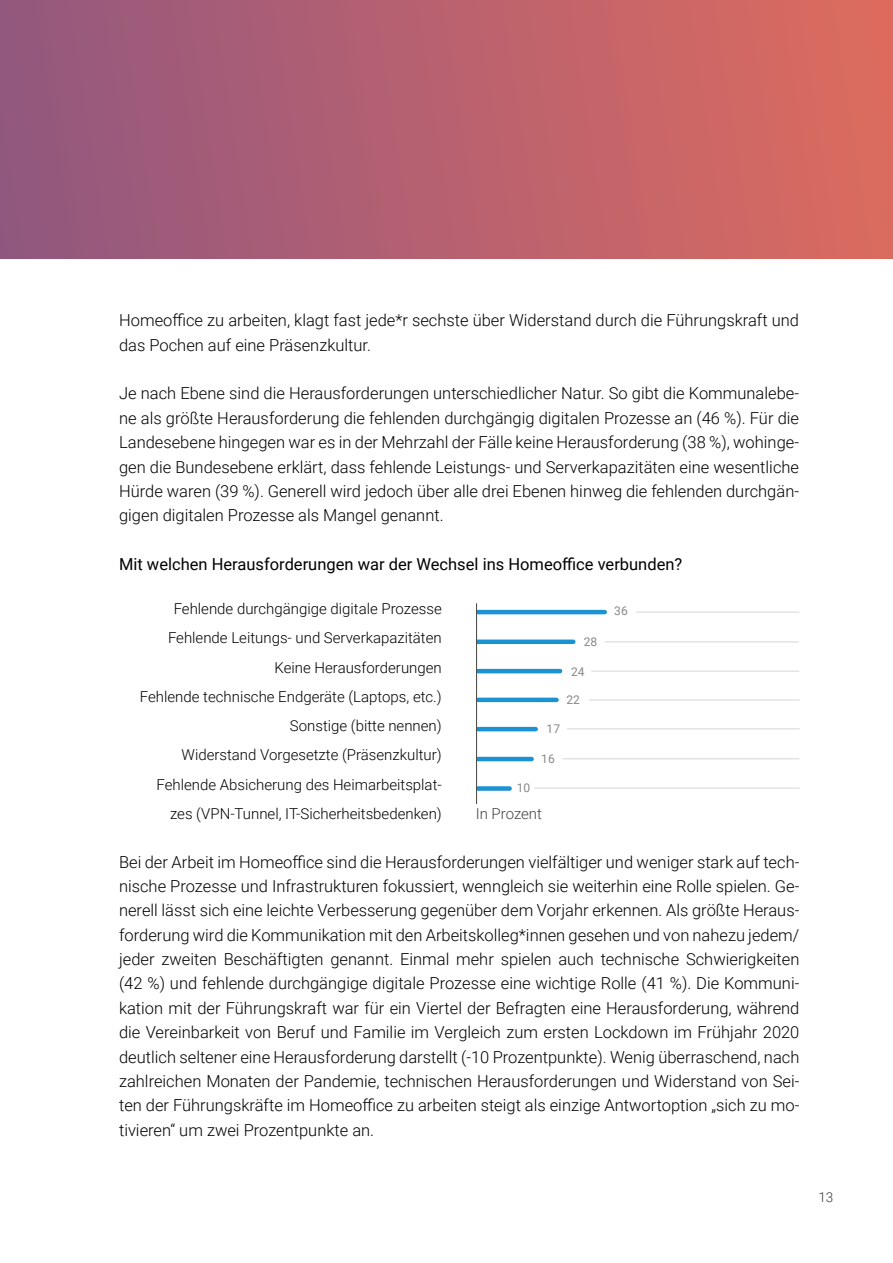
<style>
.page{position:relative;width:893px;height:1263px;background:#fff}
.page>*{position:absolute;margin:0;border:0;box-sizing:border-box;transform-origin:0 0}
.t1{font:300 16.5px/24.3px "Roboto";color:#000;text-align:justify}
.t2{font:16.5px "Roboto";color:#000}
.t3{font:300 15px/29.2px "Roboto";color:#000;text-align:right}
.t4{font:300 15px "Roboto";color:#424241}
.t5{font:300 13.5px "Roboto";color:#393938}
.t6{font:12px "Roboto";color:#878787}
</style>
<div class="page">
<div style="left:0;top:0;width:893px;height:258px;background:linear-gradient(to right,#92577f,#dd6b5f)"></div>
<hr style="left:605px;top:641px;width:193px;height:1px;background:#c7c7c6">
<div style="left:477px;top:639px;width:96px;height:5px;background:#1b92d1"></div>
<hr style="left:636px;top:611px;width:163px;height:2px;background:#c7c7c6">
<hr style="left:592px;top:670px;width:207px;height:2px;background:#c7c7c6">
<hr style="left:478px;top:610px;width:127px;height:4px;background:#1b92d1">
<hr style="left:478px;top:669px;width:82px;height:4px;background:#1b92d1">
<hr style="left:590px;top:699px;width:209px;height:2px;background:#c7c7c6">
<hr style="left:567px;top:728px;width:232px;height:1px;background:#c7c7c6">
<hr style="left:563px;top:758px;width:236px;height:1px;background:#c7c7c6">
<hr style="left:535px;top:787px;width:264px;height:2px;background:#c7c7c6">
<hr style="left:478px;top:698px;width:78px;height:4px;background:#1b92d1">
<hr style="left:478px;top:727px;width:58px;height:4px;background:#1b92d1">
<hr style="left:478px;top:757px;width:54px;height:4px;background:#1b92d1">
<div style="left:478px;top:786px;width:32px;height:5px;background:#1b92d1"></div>
<hr style="left:476px;top:604px;width:1px;height:200px;background:#424241">
<p class="t1" style="left:119px;top:308px;width:681px">Homeoffice zu arbeiten, klagt fast jede*r sechste über Widerstand durch die Führungskraft und das Pochen auf eine Präsenzkultur.</p>
<p class="t1" style="left:119px;top:381px;width:681px">Je nach Ebene sind die Herausforderungen unterschiedlicher Natur. So gibt die Kommunalebe&shy;ne als größte Herausforderung die fehlenden durchgängig digitalen Prozesse an (46 %). Für die Landesebene hingegen war es in der Mehrzahl der Fälle keine Herausforderung (38 %), wohinge&shy;gen die Bundesebene erklärt, dass fehlende Leistungs- und Serverkapazitäten eine wesentliche Hürde waren (39 %). Generell wird jedoch über alle drei Ebenen hinweg die fehlenden durchgän&shy;gigen digitalen Prozesse als Mangel genannt.</p>
<p class="t2" style="left:119px;top:553px;width:565px">Mit welchen Herausforderungen war der Wechsel ins Homeoffice verbunden?</p>
<p class="t6" style="left:614px;top:603px;width:15px">36</p>
<p class="t3" style="left:140px;top:593px;width:303px">Fehlende durchgängige digitale Prozesse Fehlende Leitungs- und Serverkapazitäten Keine Herausforderungen<br>Fehlende technische Endgeräte (Laptops, etc.)<br>Sonstige (bitte nennen)<br>Widerstand Vorgesetzte (Präsenzkultur)<br>Fehlende Absicherung des Heimarbeitsplat&shy;zes (VPN-Tunnel, IT-Sicherheitsbedenken)</p>
<p class="t6" style="left:584px;top:633px;width:15px">28</p>
<p class="t6" style="left:571px;top:663px;width:15px">24</p>
<p class="t6" style="left:566px;top:691px;width:15px">22</p>
<p class="t6" style="left:547px;top:720px;width:15px">17</p>
<p class="t6" style="left:541px;top:750px;width:15px">16</p>
<p class="t6" style="left:517px;top:779px;width:15px">10</p>
<p class="t4" style="left:476px;top:803px;width:68px">In Prozent</p>
<p class="t1" style="left:119px;top:849px;width:682px">Bei der Arbeit im Homeoffice sind die Herausforderungen vielfältiger und weniger stark auf tech&shy;nische Prozesse und Infrastrukturen fokussiert, wenngleich sie weiterhin eine Rolle spielen. Ge&shy;nerell lässt sich eine leichte Verbesserung gegenüber dem Vorjahr erkennen. Als größte Heraus&shy;forderung wird die Kommunikation mit den Arbeitskolleg*innen gesehen und von nahezu jedem/ jeder zweiten Beschäftigten genannt. Einmal mehr spielen auch technische Schwierigkeiten (42 %) und fehlende durchgängige digitale Prozesse eine wichtige Rolle (41 %). Die Kommuni&shy;kation mit der Führungskraft war für ein Viertel der Befragten eine Herausforderung, während die Vereinbarkeit von Beruf und Familie im Vergleich zum ersten Lockdown im Frühjahr 2020 deutlich seltener eine Herausforderung darstellt (-10 Prozentpunkte). Wenig überraschend, nach zahlreichen Monaten der Pandemie, technischen Herausforderungen und Widerstand von Sei&shy;ten der Führungskräfte im Homeoffice zu arbeiten steigt als einzige Antwortoption „sich zu mo&shy;tivieren“ um zwei Prozentpunkte an.</p>
<p class="t5" style="left:818px;top:1187px;width:16px">13</p>
</div>
